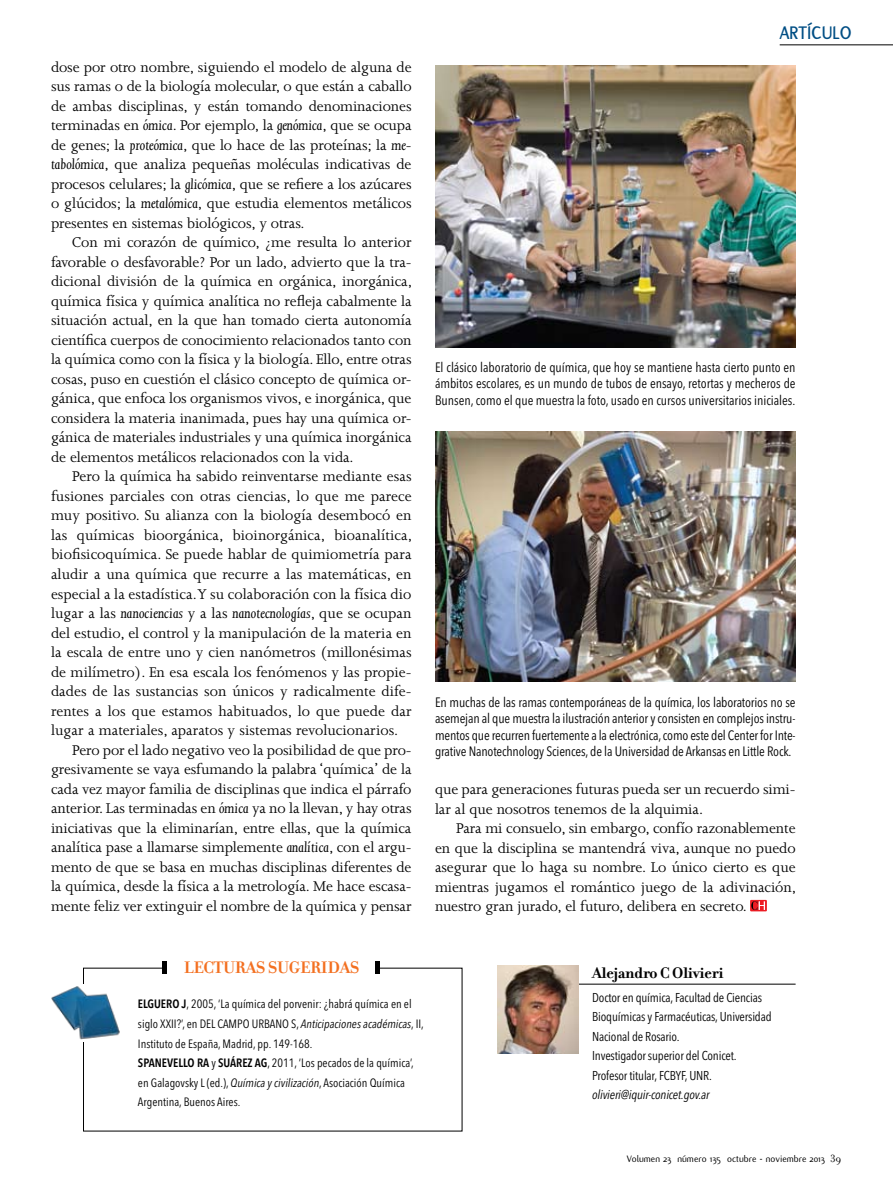
<style>
.page{position:relative;width:893px;height:1191px;background:#fff}
.page>*{position:absolute;margin:0;border:0;box-sizing:border-box;transform-origin:0 0}
.t1{font:700 19.5px "Flux";letter-spacing:.01em;color:#004e84;scale:.95 1}
.t2{font:700 18px "Filosofia";letter-spacing:-.015em;color:#f37021}
.t3{font:700 16.5px "Filosofia";letter-spacing:-.015em;color:#000}
.t4{font:16.2px/19.5px "Joanna";letter-spacing:-.01em;color:#000;text-align:justify}
.t5{font:italic 16.2px "Joanna";color:#000}
.t6{font:condensed 13.5px/16.5px "Avenir Next LT Pro";letter-spacing:-.01em;color:#000;text-align:justify}
.t7{font:condensed 12.75px/19.5px "Avenir Next LT Pro";letter-spacing:-.015em;color:#000}
.t8{font:italic condensed 12.75px "Avenir Next LT Pro";letter-spacing:-.015em;color:#000}
.t9{font:condensed 12px/19.5px "Avenir Next LT Pro";color:#000}
.t10{font:10.2px "Flux";color:#000}
.s1{font-style:italic}
.s2{font-style:normal}
.s3{font-weight:600}
.s4{font-family:"Filosofia";font-size:11.25px}
</style>
<div class="page">
<img style="left:435px;top:66px;width:361px;height:281px">
<img style="left:435px;top:432px;width:361px;height:249px">
<div style="left:375px;top:961px;width:5px;height:12px;background:#000"></div>
<hr style="left:163px;top:961px;width:4px;height:12px;background:#000">
<img style="left:51px;top:986px;width:69px;height:54px">
<hr style="left:570px;top:983px;width:226px;height:1px;background:#000">
<div style="left:750px;top:900px;width:17px;height:11px;background:#ed242b"></div>
<svg style="left:751px;top:901px;width:14px;height:9px"></svg>
<img style="left:498px;top:965px;width:81px;height:88px">
<hr style="left:780px;top:45px;width:113px;height:1px;background:#000">
<p class="t4" style="left:51px;top:57px;width:362px">dose por otro nombre, siguiendo el modelo de alguna de sus ramas o de la biología molecular, o que están a caballo de ambas disciplinas, y están tomando denominaciones terminadas en <span class="s1">ómica</span>. Por ejemplo, la <span class="s1">genómica</span>, que se ocupa de genes; la <span class="s1">proteómica</span>, que lo hace de las proteínas; la <span class="s1">me&shy;tabolómica</span>, que analiza pequeñas moléculas indicativas de procesos celulares; la <span class="s1">glicómica</span>, que se refiere a los azúcares o glúcidos; la <span class="s1">metalómica</span>, que estudia elementos metálicos presentes en sistemas biológicos, y otras.</p>
<p class="t4" style="left:51px;top:233px;width:363px;text-indent:21px">Con mi corazón de químico, ¿me resulta lo anterior favorable o desfavorable? Por un lado, advierto que la tra&shy;dicional división de la química en orgánica, inorgánica, química física y química analítica no refleja cabalmente la situación actual, en la que han tomado cierta autonomía científica cuerpos de conocimiento relacionados tanto con la química como con la física y la biología. Ello, entre otras cosas, puso en cuestión el clásico concepto de química or&shy;gánica, que enfoca los organismos vivos, e inorgánica, que considera la materia inanimada, pues hay una química or&shy;gánica de materiales industriales y una química inorgánica de elementos metálicos relacionados con la vida.</p>
<p class="t4" style="left:72px;top:467px;width:341px">Pero la química ha sabido reinventarse mediante esas</p>
<p class="t4" style="left:51px;top:486px;width:362px">fusiones parciales con otras ciencias, lo que me parece</p>
<p class="t4" style="left:51px;top:506px;width:362px">muy positivo. Su alianza con la biología desembocó en</p>
<p class="t4" style="left:51px;top:525px;width:363px">las químicas bioorgánica, bioinorgánica, bioanalítica,</p>
<p class="t4" style="left:51px;top:545px;width:362px">biofisicoquímica. Se puede hablar de quimiometría para</p>
<p class="t4" style="left:51px;top:564px;width:362px">aludir a una química que recurre a las matemáticas, en</p>
<p class="t4" style="left:51px;top:584px;width:362px">especial a la estadística. Y su colaboración con la física dio</p>
<p class="t5" style="left:51px;top:604px;width:362px"><span class="s2">lugar a las</span> nanociencias <span class="s2">y a las</span> nanotecnologías<span class="s2">, que se ocupan</span></p>
<p class="t4" style="left:51px;top:623px;width:362px">del estudio, el control y la manipulación de la materia en</p>
<p class="t4" style="left:51px;top:642px;width:362px">la escala de entre uno y cien nanómetros (millonésimas</p>
<p class="t4" style="left:51px;top:662px;width:362px">de milímetro). En esa escala los fenómenos y las propie-</p>
<p class="t4" style="left:51px;top:681px;width:362px">dades de las sustancias son únicos y radicalmente dife-</p>
<p class="t4" style="left:51px;top:701px;width:362px">rentes a los que estamos habituados, lo que puede dar</p>
<p class="t4" style="left:51px;top:720px;width:349px">lugar a materiales, aparatos y sistemas revolucionarios.</p>
<p class="t4" style="left:72px;top:740px;width:341px">Pero por el lado negativo veo la posibilidad de que pro-</p>
<p class="t4" style="left:51px;top:759px;width:362px">gresivamente se vaya esfumando la palabra ‘química’ de la</p>
<p class="t4" style="left:51px;top:779px;width:362px">cada vez mayor familia de disciplinas que indica el párrafo</p>
<p class="t4" style="left:51px;top:798px;width:362px">anterior. Las terminadas en <span class="s1">ómica</span> ya no la llevan, y hay otras</p>
<p class="t4" style="left:51px;top:818px;width:362px">iniciativas que la eliminarían, entre ellas, que la química</p>
<p class="t4" style="left:51px;top:837px;width:362px">analítica pase a llamarse simplemente <span class="s1">analítica</span>, con el argu-</p>
<p class="t4" style="left:51px;top:857px;width:362px">mento de que se basa en muchas disciplinas diferentes de</p>
<p class="t4" style="left:51px;top:876px;width:362px">la química, desde la física a la metrología. Me hace escasa-</p>
<p class="t4" style="left:51px;top:896px;width:362px">mente feliz ver extinguir el nombre de la química y pensar</p>
<p class="t1" style="left:780px;top:22px;width:77px">ARTÍCULO</p>
<p class="t6" style="left:435px;top:359px;width:362px">El clásico laboratorio de química, que hoy se mantiene hasta cierto punto en ámbitos escolares, es un mundo de tubos de ensayo, retortas y mecheros de Bunsen, como el que muestra la foto, usado en cursos universitarios iniciales.</p>
<p class="t6" style="left:435px;top:693px;width:362px">En muchas de las ramas contemporáneas de la química, los laboratorios no se asemejan al que muestra la ilustración anterior y consisten en complejos instru&shy;mentos que recurren fuertemente a la electrónica, como este del Center for Inte&shy;grative Nanotechnology Sciences, de la Universidad de Arkansas en Little Rock.</p>
<p class="t4" style="left:435px;top:780px;width:362px">que para generaciones futuras pueda ser un recuerdo simi&shy;lar al que nosotros tenemos de la alquimia.</p>
<p class="t4" style="left:435px;top:819px;width:363px;text-indent:21px">Para mi consuelo, sin embargo, confío razonablemente en que la disciplina se mantendrá viva, aunque no puedo asegurar que lo haga su nombre. Lo único cierto es que mientras jugamos el romántico juego de la adivinación, nuestro gran jurado, el futuro, delibera en secreto.</p>
<p class="t2" style="left:184px;top:957px;width:177px">LECTURAS SUGERIDAS</p>
<p class="t9" style="left:138px;top:994px;width:287px"><span class="s3">ELGUERO J</span>, 2005, ‘La química del porvenir: ¿habrá química en el siglo XXII?’, en DEL CAMPO URBANO S, <span class="s1">Anticipaciones académicas</span>, II, Instituto de España, Madrid, pp. 149-168.<br><span class="s3">SPANEVELLO RA</span> y <span class="s3">SUÁREZ AG</span>, 2011, ‘Los pecados de la química’, en Galagovsky L (ed.), <span class="s1">Química y civilización</span>, Asociación Química Argentina, Buenos Aires.</p>
<p class="t3" style="left:592px;top:963px;width:133px">ALEJANDRO C OLIVIERI</p>
<p class="t7" style="left:592px;top:987px;width:181px">Doctor en química, Facultad de Ciencias Bioquímicas y Farmacéuticas, Universidad Nacional de Rosario.<br>Investigador superior del Conicet.<br>Profesor titular, FCBYF, UNR.</p>
<p class="t8" style="left:592px;top:1087px;width:119px">olivieri@iquir-conicet.gov.ar</p>
<p class="t10" style="left:627px;top:1153px;width:216px">Volumen 23 número 135 octubre - noviembre 2013 <span class="s4">39</span></p>
</div>
